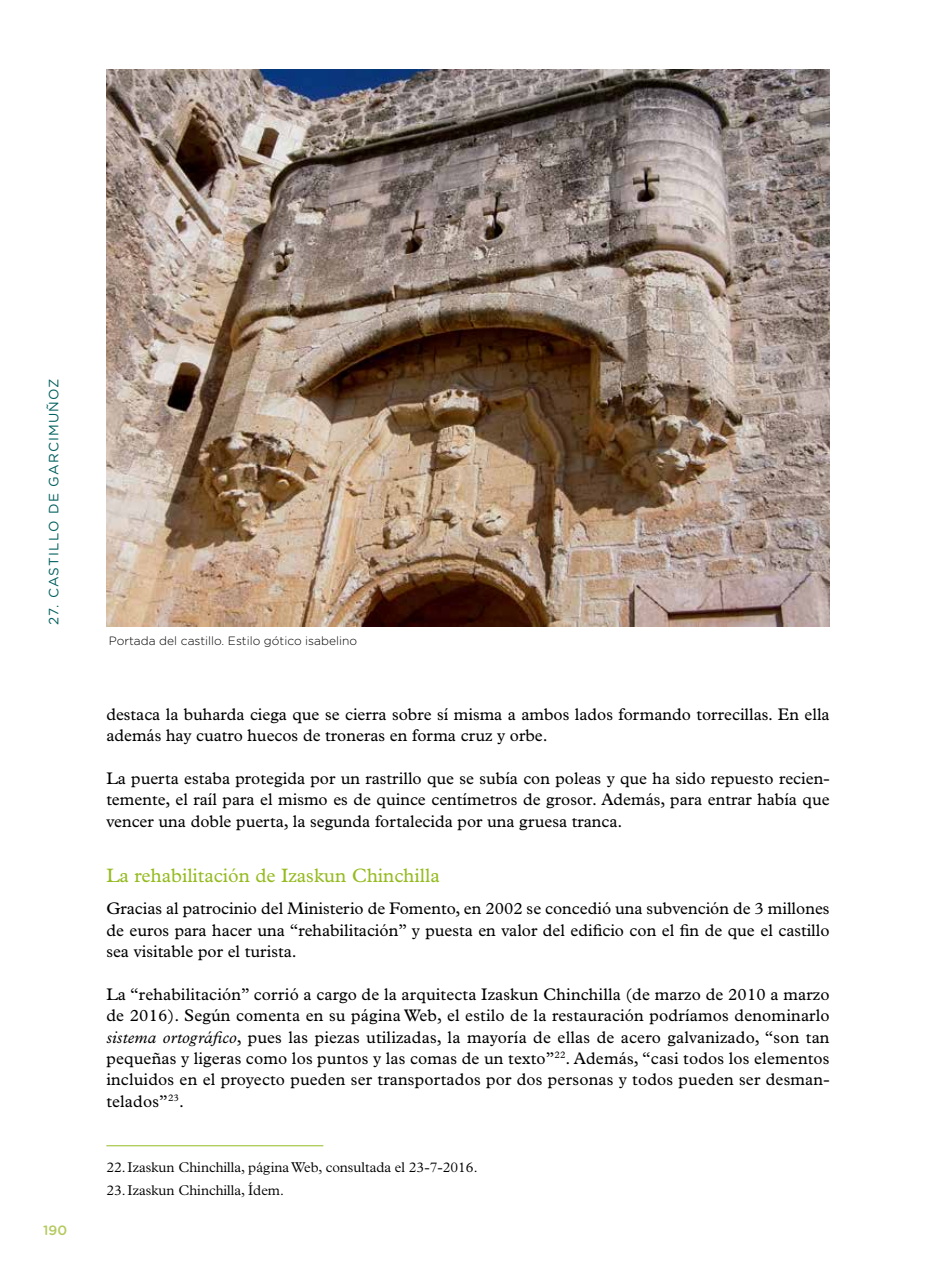
<style>
.page{position:relative;width:936px;height:1276px;background:#fff}
.page>*{position:absolute;margin:0;border:0;box-sizing:border-box;transform-origin:0 0}
.t1{font:19.5px "Plantin Std";color:#95bb20}
.t2{font:16.8px/21.5px "Plantin Std";color:#000;text-align:justify}
.t3{font:300 14.25px/23.7px "Plantin Std";color:#000}
.t4{font:13.5px "Gotham Rounded";letter-spacing:.09em;color:#005f5d}
.t5{font:500 13.5px "Gotham Rounded";color:#b4ca5f}
.t6{font:300 12px "Gotham Rounded";color:#000}
.s1{font-style:italic}
</style>
<div class="page">
<hr style="left:106px;top:1145px;width:217px;height:1px;background:#95bb20">
<img style="left:106px;top:70px;width:723px;height:557px">
<p class="t4" style="left:45px;top:625px;width:248px;rotate:-90deg">27. CASTILLO DE GARCIMUÑOZ</p>
<p class="t5" style="left:43px;top:1220px;width:25px">190</p>
<p class="t6" style="left:109px;top:633px;width:250px">Portada del castillo. Estilo gótico isabelino</p>
<p class="t2" style="left:106px;top:703px;width:724px">destaca la buharda ciega que se cierra sobre sí misma a ambos lados formando torrecillas. En ella además hay cuatro huecos de troneras en forma cruz y orbe.</p>
<p class="t2" style="left:106px;top:767px;width:724px">La puerta estaba protegida por un rastrillo que se subía con poleas y que ha sido repuesto recien&shy;temente, el raíl para el mismo es de quince centímetros de grosor. Además, para entrar había que vencer una doble puerta, la segunda fortalecida por una gruesa tranca.</p>
<p class="t1" style="left:106px;top:864px;width:335px">La rehabilitación de Izaskun Chinchilla</p>
<p class="t2" style="left:106px;top:898px;width:724px">Gracias al patrocinio del Ministerio de Fomento, en 2002 se concedió una subvención de 3 millones de euros para hacer una “rehabilitación” y puesta en valor del edificio con el fin de que el castillo sea visitable por el turista.</p>
<p class="t2" style="left:106px;top:983px;width:724px">La “rehabilitación” corrió a cargo de la arquitecta Izaskun Chinchilla (de marzo de 2010 a marzo de 2016). Según comenta en su página Web, el estilo de la restauración podríamos denominarlo <span class="s1">sistema ortográfico</span>, pues las piezas utilizadas, la mayoría de ellas de acero galvanizado, “son tan pequeñas y ligeras como los puntos y las comas de un texto”<sup>22</sup>. Además, “casi todos los elementos incluidos en el proyecto pueden ser transportados por dos personas y todos pueden ser desman&shy;telados”<sup>23</sup>.</p>
<p class="t3" style="left:106px;top:1155px;width:372px">22.Izaskun Chinchilla, página Web, consultada el 23-7-2016.<br>23.Izaskun Chinchilla, Ídem.</p>
</div>
